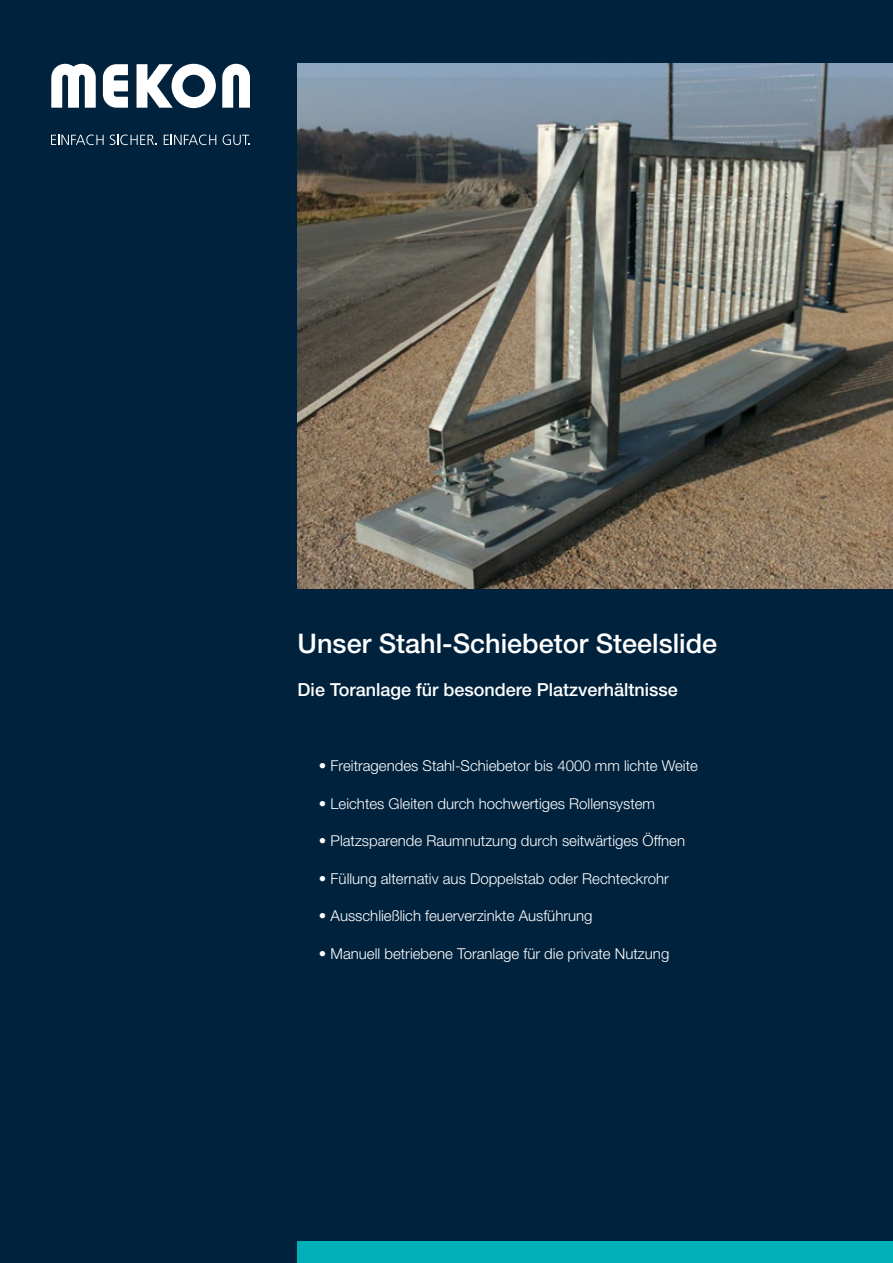
<style>
.page{position:relative;width:893px;height:1263px;background:#00223d}
.page>*{position:absolute;margin:0;border:0;box-sizing:border-box;transform-origin:0 0}
.t1{font:500 27px "Helvetica Neue";color:#fff}
.t2{font:500 18px "Helvetica Neue";color:#fff}
.t3{font:300 15px "Helvetica Neue";color:#fff}
</style>
<div class="page">
<div style="left:298px;top:1242px;width:595px;height:21px;background:#00b0b9"></div>
<img style="left:298px;top:64px;width:595px;height:525px">
<svg style="left:51px;top:64px;width:45px;height:44px"></svg>
<svg style="left:103px;top:64px;width:25px;height:44px"></svg>
<svg style="left:222px;top:64px;width:28px;height:44px"></svg>
<svg style="left:137px;top:64px;width:79px;height:44px"></svg>
<svg style="left:51px;top:135px;width:53px;height:10px"></svg>
<svg style="left:110px;top:135px;width:47px;height:10px"></svg>
<svg style="left:164px;top:135px;width:52px;height:10px"></svg>
<svg style="left:223px;top:135px;width:27px;height:10px"></svg>
<h1 class="t1" style="left:298px;top:627px;width:421px">Unser Stahl-Schiebetor Steelslide</h1>
<p class="t2" style="left:298px;top:679px;width:382px">Die Toranlage für besondere Platzverhältnisse</p>
<p class="t3" style="left:319px;top:756px;width:380px">• Freitragendes Stahl-Schiebetor bis 4000 mm lichte Weite</p>
<p class="t3" style="left:319px;top:794px;width:338px">• Leichtes Gleiten durch hochwertiges Rollensystem</p>
<p class="t3" style="left:319px;top:831px;width:368px">• Platzsparende Raumnutzung durch seitwärtiges Öffnen</p>
<p class="t3" style="left:319px;top:869px;width:352px">• Füllung alternativ aus Doppelstab oder Rechteckrohr</p>
<p class="t3" style="left:319px;top:906px;width:275px">• Ausschließlich feuerverzinkte Ausführung</p>
<p class="t3" style="left:319px;top:944px;width:352px">• Manuell betriebene Toranlage für die private Nutzung</p>
</div>
